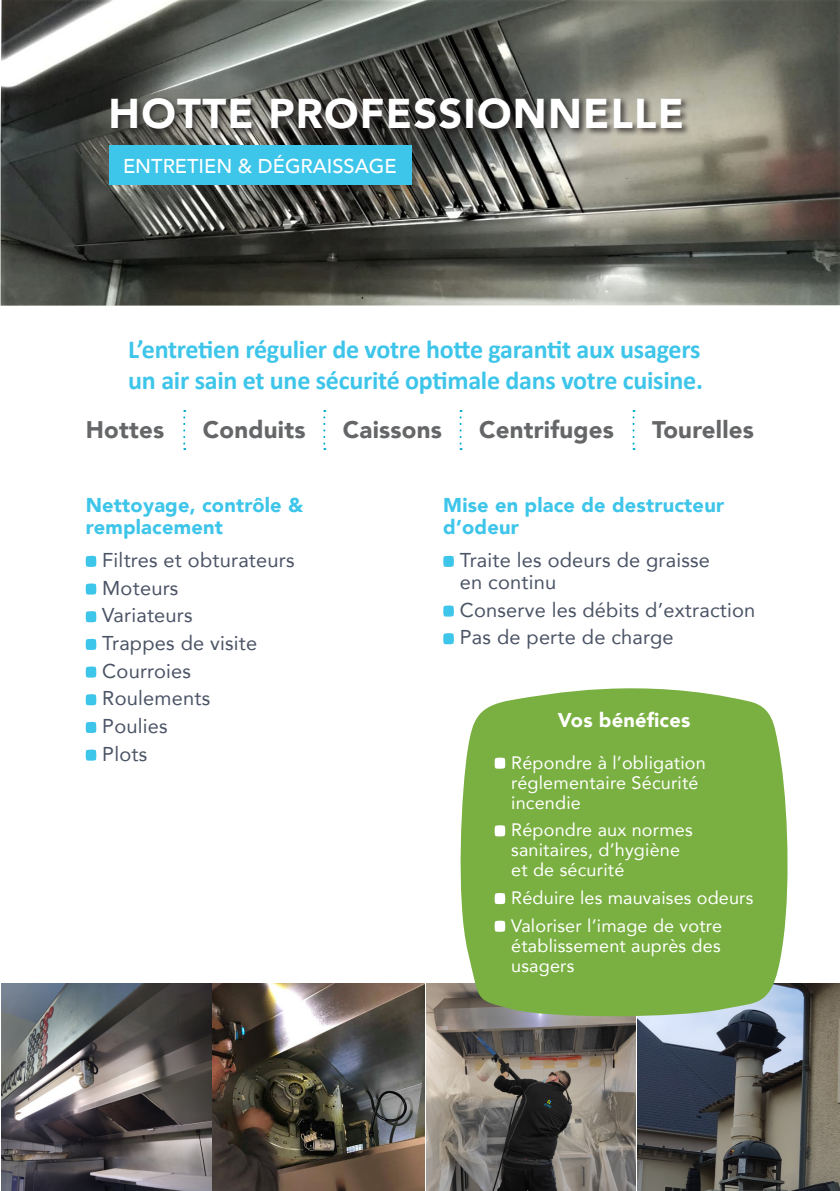
<style>
.page{position:relative;width:840px;height:1191px;background:#fff}
.page>*{position:absolute;margin:0;border:0;box-sizing:border-box;transform-origin:0 0}
.t1{font:900 41.6px "Avenir";letter-spacing:.03em;color:#fff}
.t2{font:700 26px/31.2px "Calibri";letter-spacing:-.01em;color:#3ec5ea}
.t3{font:900 24px "Avenir";letter-spacing:.01em;color:#656668}
.t4{font:20px/22px "Avenir";letter-spacing:.01em;color:#4b5466}
.t5{font:900 20px/22px "Avenir";letter-spacing:.01em;color:#3ec5ea}
.t6{font:500 20px "Avenir";color:#fff}
.t7{font:900 20px "Avenir";letter-spacing:.01em;color:#fff}
.t8{font:18px/20px "Avenir";letter-spacing:.01em;color:#fff}
</style>
<div class="page">
<img style="left:1px;top:0;width:838px;height:306px">
<div style="left:110px;top:96px;width:580px;height:41px;background:#231f20;opacity:.75"></div>
<div style="left:108px;top:146px;width:303px;height:39px;background:#3ec5ea"></div>
<img style="left:2px;top:983px;width:209px;height:208px">
<img style="left:637px;top:983px;width:202px;height:208px">
<img style="left:213px;top:983px;width:211px;height:208px">
<img style="left:426px;top:983px;width:209px;height:208px">
<svg style="left:183px;top:410px;width:2px;height:40px"></svg>
<svg style="left:323px;top:410px;width:2px;height:40px"></svg>
<svg style="left:459px;top:410px;width:2px;height:40px"></svg>
<svg style="left:632px;top:410px;width:2px;height:40px"></svg>
<svg style="left:455px;top:688px;width:335px;height:331px;background:#84b451"></svg>
<svg style="left:85px;top:555px;width:11px;height:12px"></svg>
<svg style="left:85px;top:583px;width:11px;height:12px"></svg>
<svg style="left:85px;top:611px;width:11px;height:11px"></svg>
<svg style="left:85px;top:638px;width:11px;height:12px"></svg>
<svg style="left:85px;top:666px;width:11px;height:12px"></svg>
<svg style="left:85px;top:694px;width:11px;height:11px"></svg>
<svg style="left:85px;top:721px;width:11px;height:12px"></svg>
<svg style="left:85px;top:749px;width:11px;height:12px"></svg>
<svg style="left:443px;top:555px;width:11px;height:12px"></svg>
<svg style="left:443px;top:605px;width:11px;height:12px"></svg>
<svg style="left:443px;top:633px;width:11px;height:11px"></svg>
<svg style="left:494px;top:757px;width:11px;height:12px"></svg>
<svg style="left:494px;top:825px;width:11px;height:11px"></svg>
<svg style="left:494px;top:892px;width:11px;height:12px"></svg>
<svg style="left:494px;top:920px;width:11px;height:12px"></svg>
<p class="t1" style="left:108px;top:78px;width:576px">HOTTE PROFESSIONNELLE</p>
<p class="t6" style="left:123px;top:149px;width:275px">ENTRETIEN &amp; DÉGRAISSAGE</p>
<p class="t2" style="left:128px;top:333px;width:576px">L’entretien régulier de votre hotte garantit aux usagers un air sain et une sécurité optimale dans votre cuisine.</p>
<p class="t3" style="left:86px;top:409px;width:80px">Hottes</p>
<p class="t3" style="left:203px;top:409px;width:104px">Conduits</p>
<p class="t3" style="left:342px;top:409px;width:100px">Caissons</p>
<p class="t3" style="left:479px;top:409px;width:136px">Centrifuges</p>
<p class="t3" style="left:651px;top:409px;width:103px">Tourelles</p>
<p class="t5" style="left:86px;top:493px;width:219px">Nettoyage, contrôle &amp; remplacement</p>
<p class="t4" style="left:102px;top:548px;width:194px">Filtres et obturateurs</p>
<p class="t4" style="left:102px;top:576px;width:78px">Moteurs</p>
<p class="t4" style="left:102px;top:604px;width:92px">Variateurs</p>
<p class="t4" style="left:102px;top:631px;width:156px">Trappes de visite</p>
<p class="t4" style="left:102px;top:659px;width:90px">Courroies</p>
<p class="t4" style="left:102px;top:687px;width:109px">Roulements</p>
<p class="t4" style="left:102px;top:714px;width:67px">Poulies</p>
<p class="t4" style="left:102px;top:742px;width:46px">Plots</p>
<p class="t5" style="left:443px;top:493px;width:282px">Mise en place de destructeur d’odeur</p>
<p class="t4" style="left:459px;top:548px;width:251px">Traite les odeurs de graisse en continu</p>
<p class="t4" style="left:459px;top:598px;width:297px">Conserve les débits d’extraction</p>
<p class="t4" style="left:459px;top:626px;width:215px">Pas de perte de charge</p>
<p class="t7" style="left:557px;top:702px;width:134px">Vos bénéfices</p>
<p class="t8" style="left:511px;top:752px;width:196px">Répondre à l’obligation réglementaire Sécurité incendie</p>
<p class="t8" style="left:511px;top:819px;width:183px">Répondre aux normes sanitaires, d’hygiène et de sécurité</p>
<p class="t8" style="left:511px;top:887px;width:244px">Réduire les mauvaises odeurs</p>
<p class="t8" style="left:511px;top:915px;width:212px;text-align:justify">Valoriser l’image de votre établissement auprès des usagers</p>
</div>
